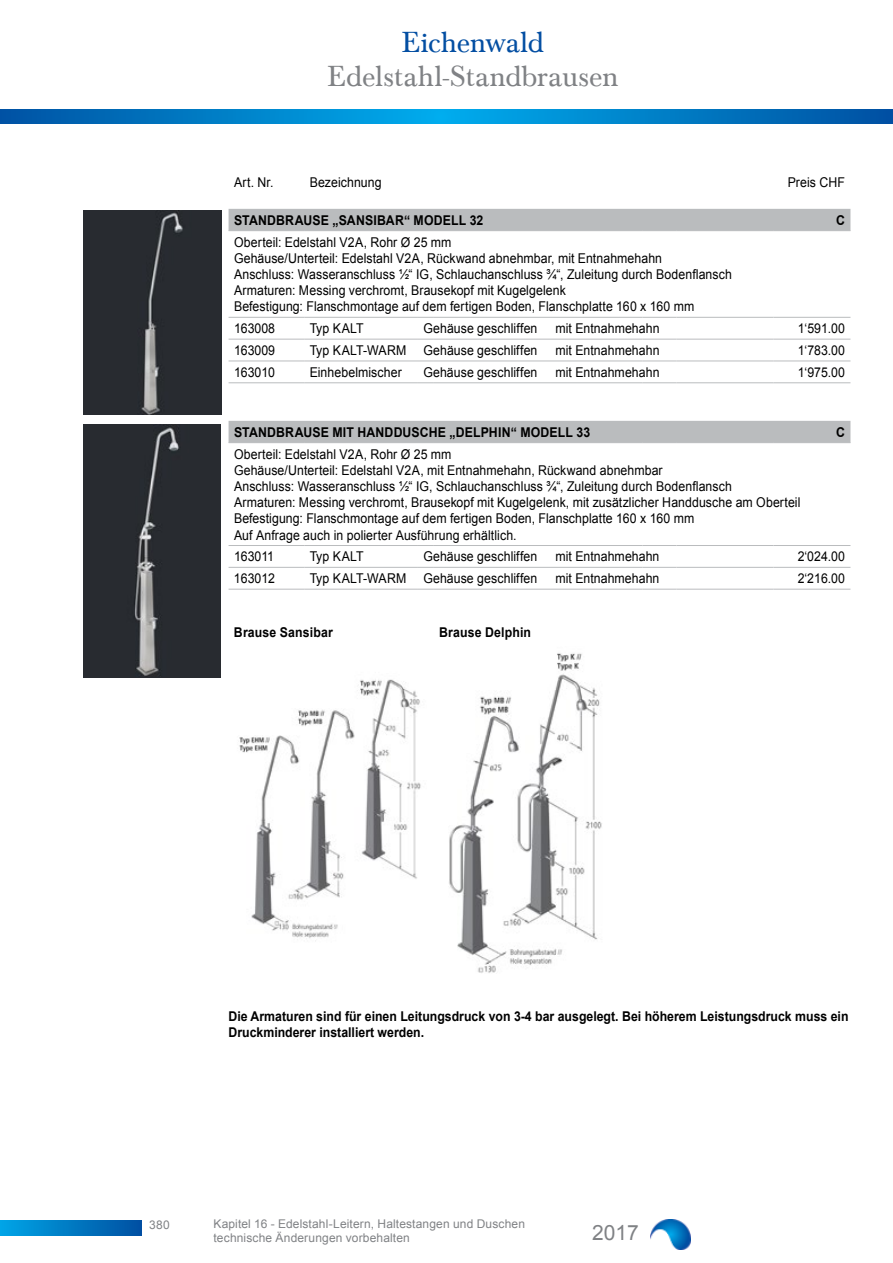
<style>
.page{position:relative;width:893px;height:1263px;background:#fff}
.page>*{position:absolute;margin:0;border:0;box-sizing:border-box;transform-origin:0 0}
.t1{font:30px "Baskerville Com";letter-spacing:-.005em;color:#808285}
.t2{font:30px "Baskerville Com";letter-spacing:-.015em;color:#034ea2}
.t3{font:21px "Arial";color:#808285}
.t4{font:13.5px/16.2px "Arial";letter-spacing:.005em;color:#000;scale:.91 1}
.t5{font:700 13.5px/16.2px "Arial";color:#000;scale:.91 1}
.t6{font:12px/14.4px "Arial";letter-spacing:.01em;color:#808285}
</style>
<div class="page">
<div style="left:83px;top:211px;width:138px;height:203px;background:#282b30"></div>
<img style="left:83px;top:425px;width:137px;height:252px">
<img style="left:239px;top:679px;width:182px;height:262px">
<img style="left:449px;top:653px;width:153px;height:320px">
<svg style="left:229px;top:209px;width:621px;height:233px"></svg>
<hr style="left:304px;top:317px;width:114px;height:1px;background:#babcbe">
<svg style="left:418px;top:317px;width:16px;height:1px"></svg>
<hr style="left:434px;top:317px;width:116px;height:1px;background:#babcbe">
<hr style="left:550px;top:317px;width:93px;height:1px;background:#babcbe">
<hr style="left:643px;top:317px;width:33px;height:1px;background:#babcbe">
<hr style="left:304px;top:339px;width:114px;height:1px;background:#babcbe">
<svg style="left:418px;top:339px;width:16px;height:1px"></svg>
<hr style="left:434px;top:339px;width:116px;height:1px;background:#babcbe">
<hr style="left:550px;top:339px;width:93px;height:1px;background:#babcbe">
<hr style="left:643px;top:339px;width:33px;height:1px;background:#babcbe">
<hr style="left:304px;top:361px;width:114px;height:1px;background:#babcbe">
<svg style="left:418px;top:361px;width:16px;height:1px"></svg>
<hr style="left:434px;top:361px;width:116px;height:1px;background:#babcbe">
<hr style="left:550px;top:361px;width:93px;height:1px;background:#babcbe">
<hr style="left:643px;top:361px;width:33px;height:1px;background:#babcbe">
<hr style="left:304px;top:382px;width:114px;height:1px;background:#babcbe">
<svg style="left:418px;top:382px;width:16px;height:1px"></svg>
<hr style="left:434px;top:382px;width:116px;height:1px;background:#babcbe">
<hr style="left:550px;top:382px;width:93px;height:1px;background:#babcbe">
<hr style="left:643px;top:382px;width:33px;height:1px;background:#babcbe">
<hr style="left:304px;top:545px;width:114px;height:1px;background:#babcbe">
<svg style="left:418px;top:545px;width:16px;height:1px"></svg>
<hr style="left:434px;top:545px;width:116px;height:1px;background:#babcbe">
<hr style="left:550px;top:545px;width:93px;height:1px;background:#babcbe">
<hr style="left:643px;top:545px;width:33px;height:1px;background:#babcbe">
<hr style="left:304px;top:567px;width:114px;height:1px;background:#babcbe">
<svg style="left:418px;top:567px;width:16px;height:1px"></svg>
<hr style="left:434px;top:567px;width:116px;height:1px;background:#babcbe">
<hr style="left:550px;top:567px;width:93px;height:1px;background:#babcbe">
<hr style="left:643px;top:567px;width:33px;height:1px;background:#babcbe">
<hr style="left:304px;top:589px;width:114px;height:1px;background:#babcbe">
<svg style="left:418px;top:589px;width:16px;height:1px"></svg>
<hr style="left:434px;top:589px;width:116px;height:1px;background:#babcbe">
<hr style="left:550px;top:589px;width:93px;height:1px;background:#babcbe">
<hr style="left:643px;top:589px;width:33px;height:1px;background:#babcbe">
<hr style="left:229px;top:230px;width:75px;height:1px;background:#babcbe">
<hr style="left:304px;top:230px;width:114px;height:1px;background:#babcbe">
<svg style="left:418px;top:230px;width:16px;height:1px"></svg>
<hr style="left:434px;top:230px;width:116px;height:1px;background:#babcbe">
<hr style="left:550px;top:230px;width:93px;height:1px;background:#babcbe">
<hr style="left:643px;top:230px;width:33px;height:1px;background:#babcbe">
<hr style="left:676px;top:230px;width:97px;height:1px;background:#babcbe">
<hr style="left:773px;top:230px;width:77px;height:1px;background:#babcbe">
<hr style="left:229px;top:317px;width:75px;height:1px;background:#babcbe">
<hr style="left:676px;top:317px;width:97px;height:1px;background:#babcbe">
<hr style="left:773px;top:317px;width:77px;height:1px;background:#babcbe">
<hr style="left:229px;top:442px;width:75px;height:1px;background:#babcbe">
<hr style="left:304px;top:442px;width:114px;height:1px;background:#babcbe">
<svg style="left:418px;top:442px;width:16px;height:1px"></svg>
<hr style="left:434px;top:442px;width:116px;height:1px;background:#babcbe">
<hr style="left:550px;top:442px;width:93px;height:1px;background:#babcbe">
<hr style="left:643px;top:442px;width:33px;height:1px;background:#babcbe">
<hr style="left:676px;top:442px;width:97px;height:1px;background:#babcbe">
<hr style="left:773px;top:442px;width:77px;height:1px;background:#babcbe">
<hr style="left:229px;top:339px;width:75px;height:1px;background:#babcbe">
<hr style="left:676px;top:339px;width:97px;height:1px;background:#babcbe">
<hr style="left:773px;top:339px;width:77px;height:1px;background:#babcbe">
<hr style="left:229px;top:361px;width:75px;height:1px;background:#babcbe">
<hr style="left:676px;top:361px;width:97px;height:1px;background:#babcbe">
<hr style="left:773px;top:361px;width:77px;height:1px;background:#babcbe">
<hr style="left:229px;top:382px;width:75px;height:1px;background:#babcbe">
<hr style="left:676px;top:382px;width:97px;height:1px;background:#babcbe">
<hr style="left:773px;top:382px;width:77px;height:1px;background:#babcbe">
<hr style="left:229px;top:545px;width:75px;height:1px;background:#babcbe">
<hr style="left:676px;top:545px;width:97px;height:1px;background:#babcbe">
<hr style="left:773px;top:545px;width:77px;height:1px;background:#babcbe">
<hr style="left:229px;top:567px;width:75px;height:1px;background:#babcbe">
<hr style="left:676px;top:567px;width:97px;height:1px;background:#babcbe">
<hr style="left:773px;top:567px;width:77px;height:1px;background:#babcbe">
<hr style="left:229px;top:589px;width:75px;height:1px;background:#babcbe">
<hr style="left:676px;top:589px;width:97px;height:1px;background:#babcbe">
<hr style="left:773px;top:589px;width:77px;height:1px;background:#babcbe">
<svg style="left:0;top:1220px;width:141px;height:15px"></svg>
<svg style="left:0;top:110px;width:893px;height:13px"></svg>
<img style="left:651px;top:1219px;width:40px;height:30px">
<h1 class="t2" style="left:402px;top:25px;width:144px">Eichenwald</h1>
<h1 class="t1" style="left:327px;top:59px;width:293px">Edelstahl-Standbrausen</h1>
<p class="t4" style="left:234px;top:174px;width:45px">Art. Nr.</p>
<p class="t4" style="left:310px;top:174px;width:81px">Bezeichnung</p>
<p class="t4" style="left:788px;top:174px;width:65px">Preis CHF</p>
<p class="t5" style="left:234px;top:212px;width:276px">STANDBRAUSE „SANSIBAR“ MODELL 32</p>
<p class="t5" style="left:836px;top:212px;width:11px">C</p>
<p class="t4" style="left:234px;top:234px;width:549px">Oberteil: Edelstahl V2A, Rohr Ø 25 mm<br>Gehäuse/Unterteil: Edelstahl V2A, Rückwand abnehmbar, mit Entnahmehahn<br>Anschluss: Wasseranschluss ½“ IG, Schlauchanschluss ¾“, Zuleitung durch Bodenflansch Armaturen: Messing verchromt, Brausekopf mit Kugelgelenk<br>Befestigung: Flanschmontage auf dem fertigen Boden, Flanschplatte 160 x 160 mm</p>
<p class="t4" style="left:234px;top:320px;width:47px">163008</p>
<p class="t4" style="left:310px;top:320px;width:61px">Typ KALT</p>
<p class="t4" style="left:423px;top:320px;width:127px">Gehäuse geschliffen</p>
<p class="t4" style="left:555px;top:320px;width:116px">mit Entnahmehahn</p>
<p class="t4" style="left:798px;top:320px;width:53px">1‘591.00</p>
<p class="t4" style="left:234px;top:342px;width:47px">163009</p>
<p class="t4" style="left:310px;top:342px;width:108px">Typ KALT-WARM</p>
<p class="t4" style="left:423px;top:342px;width:127px">Gehäuse geschliffen</p>
<p class="t4" style="left:555px;top:342px;width:116px">mit Entnahmehahn</p>
<p class="t4" style="left:798px;top:342px;width:53px">1‘783.00</p>
<p class="t4" style="left:234px;top:364px;width:47px">163010</p>
<p class="t4" style="left:310px;top:364px;width:103px">Einhebelmischer</p>
<p class="t4" style="left:423px;top:364px;width:127px">Gehäuse geschliffen</p>
<p class="t4" style="left:555px;top:364px;width:116px">mit Entnahmehahn</p>
<p class="t4" style="left:798px;top:364px;width:53px">1‘975.00</p>
<p class="t5" style="left:234px;top:424px;width:393px">STANDBRAUSE MIT HANDDUSCHE „DELPHIN“ MODELL 33</p>
<p class="t5" style="left:836px;top:424px;width:11px">C</p>
<p class="t4" style="left:234px;top:446px;width:624px">Oberteil: Edelstahl V2A, Rohr Ø 25 mm<br>Gehäuse/Unterteil: Edelstahl V2A, mit Entnahmehahn, Rückwand abnehmbar<br>Anschluss: Wasseranschluss ½“ IG, Schlauchanschluss ¾“, Zuleitung durch Bodenflansch<br>Armaturen: Messing verchromt, Brausekopf mit Kugelgelenk, mit zusätzlicher Handdusche am Oberteil Befestigung: Flanschmontage auf dem fertigen Boden, Flanschplatte 160 x 160 mm<br>Auf Anfrage auch in polierter Ausführung erhältlich.</p>
<p class="t4" style="left:234px;top:549px;width:46px">163011</p>
<p class="t4" style="left:310px;top:549px;width:61px">Typ KALT</p>
<p class="t4" style="left:423px;top:549px;width:127px">Gehäuse geschliffen</p>
<p class="t4" style="left:555px;top:549px;width:116px">mit Entnahmehahn</p>
<p class="t4" style="left:798px;top:549px;width:53px">2‘024.00</p>
<p class="t4" style="left:234px;top:570px;width:47px">163012</p>
<p class="t4" style="left:310px;top:570px;width:108px">Typ KALT-WARM</p>
<p class="t4" style="left:423px;top:570px;width:127px">Gehäuse geschliffen</p>
<p class="t4" style="left:555px;top:570px;width:116px">mit Entnahmehahn</p>
<p class="t4" style="left:798px;top:570px;width:53px">2‘216.00</p>
<p class="t5" style="left:234px;top:625px;width:110px">Brause Sansibar</p>
<p class="t5" style="left:439px;top:625px;width:102px">Brause Delphin</p>
<p class="t5" style="left:228px;top:1008px;width:683px">Die Armaturen sind für einen Leitungsdruck von 3-4 bar ausgelegt. Bei höherem Leistungsdruck muss ein<br>Druckminderer installiert werden.</p>
<p class="t6" style="left:149px;top:1218px;width:22px">380</p>
<p class="t6" style="left:214px;top:1217px;width:313px">Kapitel 16 - Edelstahl-Leitern, Haltestangen und Duschen technische Änderungen vorbehalten</p>
<h2 class="t3" style="left:592px;top:1219px;width:48px">2017</h2>
</div>
